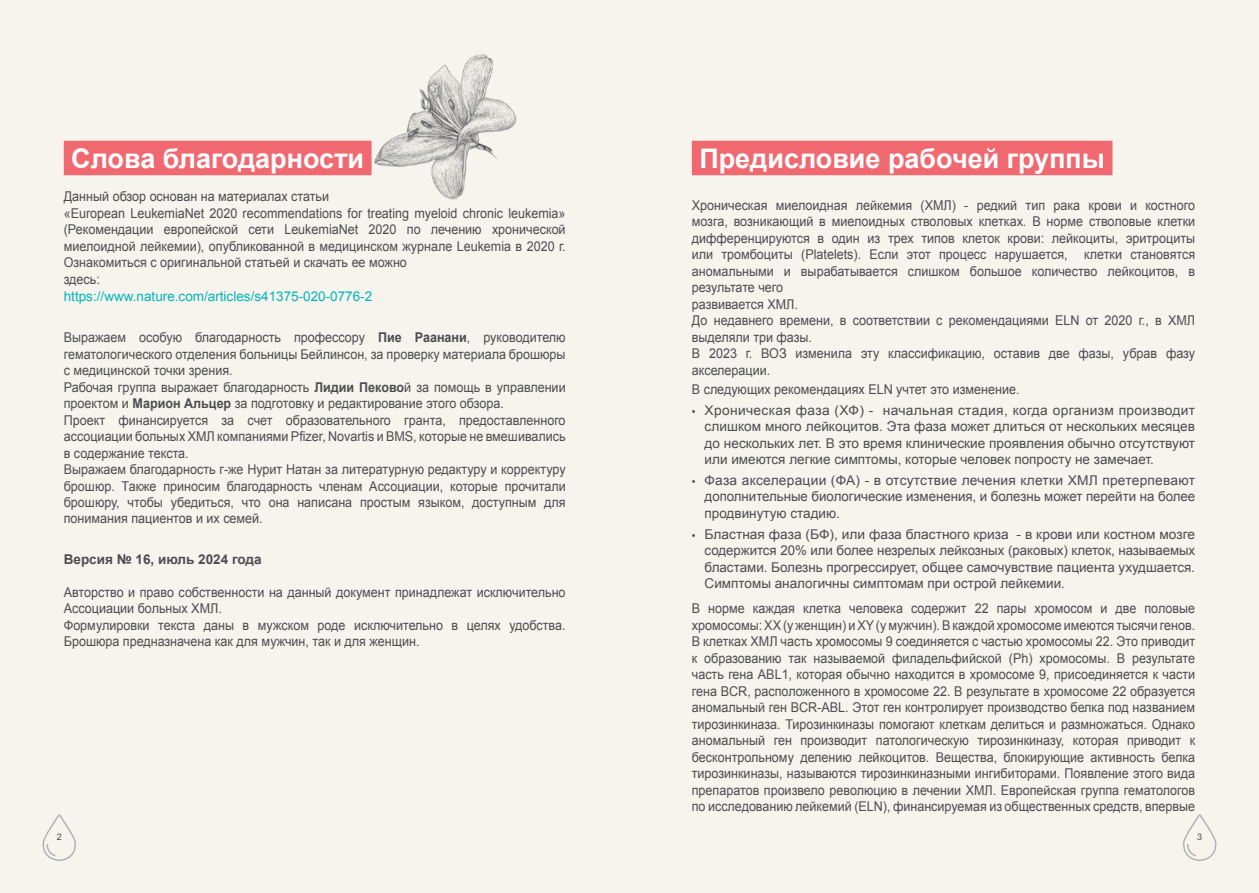
<style>
.page{position:relative;width:1259px;height:893px;background:#fff}
.page>*{position:absolute;margin:0;border:0;box-sizing:border-box;transform-origin:0 0}
.t1{font:700 27px "Arial";color:#fff}
.t2{font:13.5px/16.5px "Arial";color:#4d4d4f;scale:.93 1}
.t3{font:13.5px/16.5px "Arial";color:#4d4d4f;text-align:justify}
.t4{font:13.5px "Arial";color:#00b6ba}
.t5{font:700 13.5px "Arial";color:#4d4d4f}
.t6{font:9px "Arial";color:#4d4d4f}
.s1{font-weight:700}
.s2{font-family:"Myriad Pro"}
</style>
<div class="page">
<div style="left:0;top:0;width:655px;height:893px;background:#f7f3ed"></div>
<div style="left:604px;top:0;width:655px;height:893px;background:#f7f3ed"></div>
<div style="left:64px;top:141px;width:307px;height:34px;background:#f16970"></div>
<img style="left:346px;top:54px;width:171px;height:146px">
<div style="left:692px;top:141px;width:420px;height:34px;background:#f16970"></div>
<svg style="left:42px;top:814px;width:34px;height:47px"></svg>
<svg style="left:1183px;top:814px;width:33px;height:47px"></svg>
<h1 class="t1" style="left:71px;top:141px;width:294px">Слова благодарности</h1>
<p class="t2" style="left:64px;top:189px;width:541px">Данный обзор основан на материалах статьи<br>«European LeukemiaNet 2020 recommendations for treating myeloid chronic leukemia» (Рекомендации европейской сети LeukemiaNet 2020 по лечению хронической миелоидной лейкемии), опубликованной в медицинском журнале Leukemia в 2020 г.<br>Ознакомиться с оригинальной статьей и скачать ее можно<br>здесь:</p>
<p class="t4" style="left:64px;top:287px;width:310px">https://www.nature.com/articles/s41375-020-0776-2</p>
<p class="t2" style="left:64px;top:329px;width:541px">Выражаем особую благодарность профессору <span class="s1">Пие Раанани</span>, руководителю гематологического отделения больницы Бейлинсон, за проверку материала брошюры с медицинской точки зрения.<br>Рабочая группа выражает благодарность <span class="s1">Лидии Пеково</span>й за помощь в управлении проектом и <span class="s1">Марион Альцер</span> за подготовку и редактирование этого обзора.<br>Проект финансируется за счет образовательного гранта, предоставленного ассоциации больных ХМЛ компаниями Pfizer, Novartis и BMS, которые не вмешивались в содержание текста.<br>Выражаем благодарность г-же Нурит Натан за литературную редактуру и корректуру брошюр. Также приносим благодарность членам Ассоциации, которые прочитали брошюру, чтобы убедиться, что она написана простым языком, доступным для понимания пациентов и их семей.</p>
<p class="t5" style="left:64px;top:550px;width:199px">Версия № 16, июль 2024 года</p>
<p class="t2" style="left:64px;top:584px;width:541px">Авторство и право собственности на данный документ принадлежат исключительно Ассоциации больных ХМЛ.<br>Формулировки текста даны в мужском роде исключительно в целях удобства.<br>Брошюра предназначена как для мужчин, так и для женщин.</p>
<h1 class="t1" style="left:699px;top:141px;width:407px">Предисловие рабочей группы</h1>
<p class="t2" style="left:692px;top:197px;width:543px">Хроническая миелоидная лейкемия (ХМЛ) - редкий тип рака крови и костного мозга, возникающий в миелоидных стволовых клетках. В норме стволовые клетки дифференцируются в один из трех типов клеток крови: лейкоциты, эритроциты или тромбоциты (Platelets). Если этот процесс нарушается, клетки становятся аномальными и вырабатывается слишком большое количество лейкоцитов, в результате чего<br>развивается ХМЛ.<br>До недавнего времени, в соответствии с рекомендациями ELN от 2020 г., в ХМЛ выделяли три фазы.<br>В 2023 г. ВОЗ изменила эту классификацию, оставив две фазы, убрав фазу акселерации.</p>
<p class="t2" style="left:692px;top:381px;width:354px">В следующих рекомендациях ELN учтет это изменение.</p>
<p class="t3" style="left:704px;top:402px;width:492px;text-indent:-13px"><span class="s2">•</span> Хроническая фаза (ХФ) - начальная стадия, когда организм производит слишком много лейкоцитов. Эта фаза может длиться от нескольких месяцев до нескольких лет. В это время клинические проявления обычно отсутствуют или имеются легкие симптомы, которые человек попросту не замечает.</p>
<p class="t3" style="left:704px;top:472px;width:492px;text-indent:-13px"><span class="s2">•</span> Фаза акселерации (ФА) - в отсутствие лечения клетки ХМЛ претерпевают дополнительные биологические изменения, и болезнь может перейти на более продвинутую стадию.</p>
<p class="t3" style="left:704px;top:526px;width:492px;text-indent:-13px"><span class="s2">•</span> Бластная фаза (БФ), или фаза бластного криза - в крови или костном мозге содержится 20% или более незрелых лейкозных (раковых) клеток, называемых бластами. Болезнь прогрессирует, общее самочувствие пациента ухудшается.<br>Симптомы аналогичны симптомам при острой лейкемии.</p>
<p class="t2" style="left:692px;top:600px;width:543px;text-align:justify">В норме каждая клетка человека содержит 22 пары хромосом и две половые хромосомы: XX (у женщин) и XY (у мужчин). В каждой хромосоме имеются тысячи генов.<br>В клетках ХМЛ часть хромосомы 9 соединяется с частью хромосомы 22. Это приводит к образованию так называемой филадельфийской (Ph) хромосомы. В результате часть гена ABL1, которая обычно находится в хромосоме 9, присоединяется к части гена BCR, расположенного в хромосоме 22. В результате в хромосоме 22 образуется аномальный ген BCR-ABL. Этот ген контролирует производство белка под названием тирозинкиназа. Тирозинкиназы помогают клеткам делиться и размножаться. Однако аномальный ген производит патологическую тирозинкиназу, которая приводит к бесконтрольному делению лейкоцитов. Вещества, блокирующие активность белка тирозинкиназы, называются тирозинкиназными ингибиторами. Появление этого вида препаратов произвело революцию в лечении ХМЛ. Европейская группа гематологов по исследованию лейкемий (ELN), финансируемая из общественных средств, впервые</p>
<p class="t6" style="left:57px;top:831px;width:7px">2</p>
<p class="t6" style="left:1197px;top:831px;width:7px">3</p>
</div>
